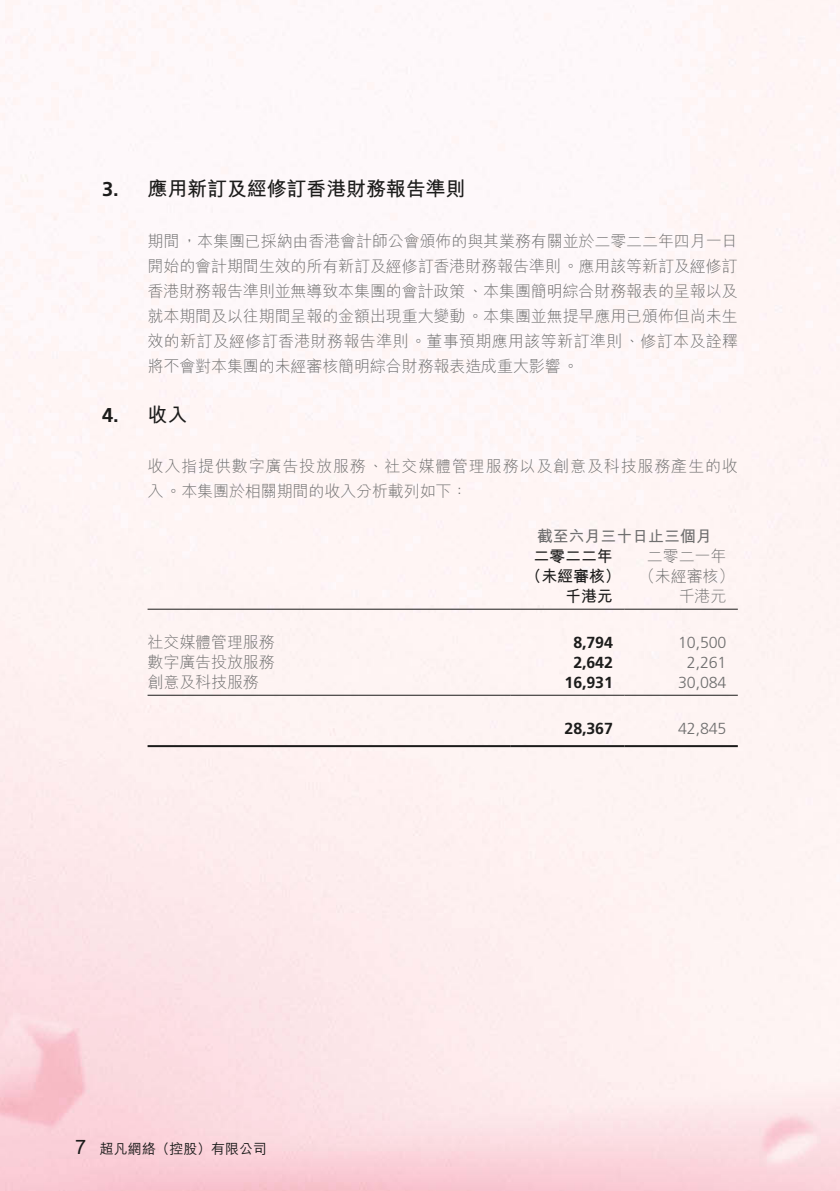
<style>
.page{position:relative;width:840px;height:1191px;background:#fff}
.page>*{position:absolute;margin:0;border:0;box-sizing:border-box;transform-origin:0 0}
.t1{font:700 20px "M Hei HK";letter-spacing:-.01em;color:#1c1c1b}
.t2{font:700 20px "Frutiger LT Std";color:#1c1c1b}
.t3{font:20px "Arial";color:#1c1c1b}
.t4{font:300 16px/25px "M Hei HK";letter-spacing:-.01em;color:#6f6f6f;text-align:justify}
.t5{font:300 16px/25px "M Hei HK";letter-spacing:.05em;color:#6f6f6f}
.t6{font:300 16px "Frutiger LT Std";letter-spacing:-.01em;color:#6f6f6f}
.t7{font:700 16px "Frutiger LT Std";letter-spacing:-.01em;color:#1c1c1b}
.t8{font:700 16px "M Hei HK";letter-spacing:-.01em;color:#1c1c1b}
.t9{font:700 16px "M Hei HK";letter-spacing:-.01em;color:#6f6f6f}
.t10{font:500 14px "M Hei HK";letter-spacing:-.01em;color:#1c1c1b}
.s1{font-weight:300;color:#6f6f6f}
</style>
<div class="page">
<img style="left:0;top:0;width:839px;height:1191px">
<hr style="left:147px;top:608px;width:363px;height:1px;background:#1c1c1b">
<hr style="left:510px;top:608px;width:114px;height:1px;background:#1c1c1b">
<hr style="left:624px;top:608px;width:113px;height:1px;background:#1c1c1b">
<hr style="left:147px;top:694px;width:363px;height:1px;background:#1c1c1b">
<hr style="left:510px;top:694px;width:114px;height:1px;background:#1c1c1b">
<hr style="left:624px;top:694px;width:113px;height:1px;background:#1c1c1b">
<hr style="left:147px;top:745px;width:363px;height:2px;background:#1c1c1b">
<hr style="left:510px;top:745px;width:114px;height:2px;background:#1c1c1b">
<hr style="left:624px;top:745px;width:113px;height:2px;background:#1c1c1b">
<p class="t2" style="left:102px;top:178px;width:18px">3.</p>
<p class="t2" style="left:102px;top:403px;width:18px">4.</p>
<p class="t1" style="left:147px;top:175px;width:319px">應用新訂及經修訂香港財務報告準則</p>
<p class="t4" style="left:147px;top:227px;width:591px">期間，本集團已採納由香港會計師公會頒佈的與其業務有關並於二零二二年四月一日開始的會計期間生效的所有新訂及經修訂香港財務報告準則。應用該等新訂及經修訂香港財務報告準則並無導致本集團的會計政策、本集團簡明綜合財務報表的呈報以及就本期間及以往期間呈報的金額出現重大變動。本集團並無提早應用已頒佈但尚未生效的新訂及經修訂香港財務報告準則。董事預期應用該等新訂準則、修訂本及詮釋將不會對本集團的未經審核簡明綜合財務報表造成重大影響。</p>
<p class="t1" style="left:147px;top:400px;width:41px">收入</p>
<p class="t5" style="left:147px;top:452px;width:591px">收入指提供數字廣告投放服務、社交媒體管理服務以及創意及科技服務產生的收入。本集團於相關期間的收入分析載列如下：</p>
<p class="t9" style="left:536px;top:524px;width:176px">截至六月三十日止三個月</p>
<p class="t4" style="left:646px;top:542px;width:81px">二零二一年</p>
<p class="t8" style="left:533px;top:544px;width:81px">二零二二年</p>
<p class="t8" style="left:525px;top:564px;width:210px">（未經審核） <span class="s1">（未經審核(</span></p>
<p class="t4" style="left:678px;top:582px;width:49px">千港元</p>
<p class="t8" style="left:565px;top:584px;width:49px">千港元</p>
<p class="t4" style="left:147px;top:628px;width:129px">社交媒體管理服務</p>
<p class="t7" style="left:573px;top:632px;width:41px">8,794</p>
<p class="t6" style="left:677px;top:633px;width:50px">10,500</p>
<p class="t4" style="left:147px;top:648px;width:129px">數字廣告投放服務</p>
<p class="t7" style="left:573px;top:652px;width:41px">2,642</p>
<p class="t6" style="left:686px;top:653px;width:41px">2,261</p>
<p class="t4" style="left:147px;top:668px;width:113px">創意及科技服務</p>
<p class="t7" style="left:564px;top:672px;width:50px">16,931</p>
<p class="t6" style="left:677px;top:673px;width:50px">30,084</p>
<p class="t7" style="left:564px;top:718px;width:50px">28,367</p>
<p class="t6" style="left:677px;top:719px;width:50px">42,845</p>
<p class="t3" style="left:75px;top:1132px;width:13px">7</p>
<p class="t10" style="left:100px;top:1138px;width:168px">超凡網絡（控股）有限公司</p>
</div>
